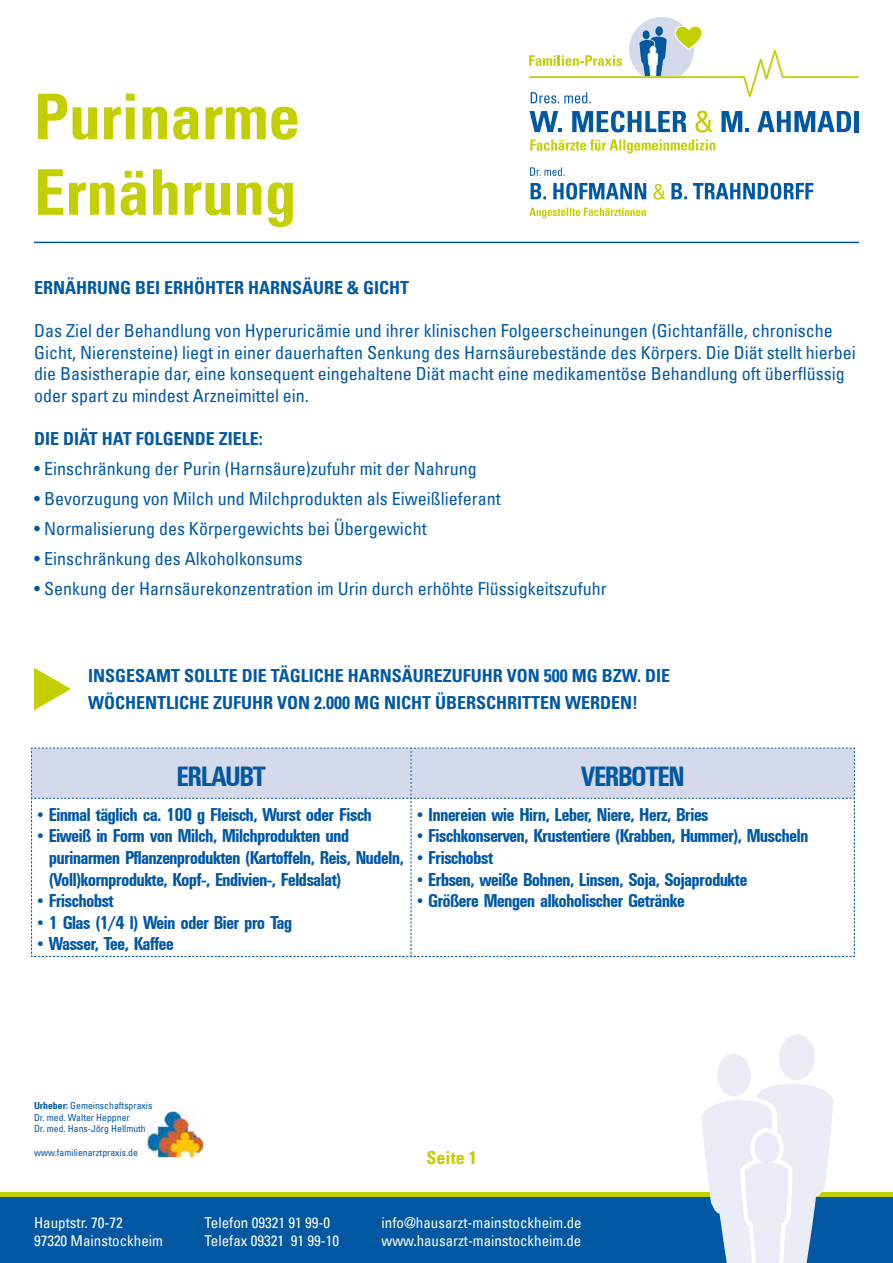
<style>
.page{position:relative;width:893px;height:1263px;background:#fff}
.page>*{position:absolute;margin:0;border:0;box-sizing:border-box;transform-origin:0 0}
.t1{font:63px/75.6px "Univers Com 67 Bold Cond";color:#c3cf00}
.t2{font:700 condensed 27px "University";color:#0058a3}
.t3{font:condensed 18px/21.6px "Univers Com 57";color:#0058a3}
.t4{font:700 condensed 18px/21.6px "University";color:#0058a3}
.t5{font:18px/27px "Univers Com 67 Bold Cond";color:#0058a3}
.t6{font:18px "Univers Com 67 Bold Cond";color:#c3cf00}
.t7{font:condensed 15px/18px "Univers Com 57";color:#fff}
.t8{font:condensed 9.75px/11.7px "Univers Com 57";color:#0058a3}
.s1{font-family:"Univers Com 67 Bold Cond";font-stretch:normal}
</style>
<div class="page">
<div style="left:801px;top:1193px;width:92px;height:70px;background:#0058a3"></div>
<hr style="left:801px;top:1193px;width:92px;height:4px;background:#c3cf00">
<div style="left:0;top:1193px;width:733px;height:70px;background:#0058a3"></div>
<hr style="left:0;top:1193px;width:733px;height:4px;background:#c3cf00">
<svg style="left:701px;top:1034px;width:132px;height:229px"></svg>
<hr style="left:34px;top:242px;width:825px;height:1px;background:#0058a3">
<svg style="left:31px;top:747px;width:824px;height:210px"></svg>
<svg style="left:34px;top:668px;width:37px;height:42px"></svg>
<img style="left:146px;top:1111px;width:57px;height:46px">
<svg style="left:529px;top:111px;width:33px;height:21px"></svg>
<svg style="left:572px;top:111px;width:114px;height:21px"></svg>
<svg style="left:695px;top:111px;width:18px;height:22px"></svg>
<svg style="left:721px;top:111px;width:28px;height:21px"></svg>
<svg style="left:757px;top:111px;width:94px;height:21px"></svg>
<div style="left:854px;top:111px;width:5px;height:21px;background:#0058a3"></div>
<svg style="left:671px;top:183px;width:142px;height:17px"></svg>
<svg style="left:653px;top:184px;width:12px;height:16px"></svg>
<svg style="left:531px;top:183px;width:115px;height:17px"></svg>
<svg style="left:530px;top:167px;width:34px;height:9px"></svg>
<svg style="left:529px;top:208px;width:117px;height:10px"></svg>
<svg style="left:530px;top:139px;width:185px;height:14px"></svg>
<svg style="left:529px;top:17px;width:329px;height:86px"></svg>
<h1 class="t1" style="left:34px;top:79px;width:267px">Purinarme<br>Ernährung</h1>
<p class="t5" style="left:34px;top:274px;width:377px">ERNÄHRUNG BEI ERHÖHTER HARNSÄURE &amp; GICHT</p>
<p class="t3" style="left:34px;top:319px;width:823px">Das Ziel der Behandlung von Hyperuricämie und ihrer klinischen Folgeerscheinungen (Gichtanfälle, chronische Gicht, Nierensteine) liegt in einer dauerhaften Senkung des Harnsäurebestände des Körpers. Die Diät stellt hierbei die Basistherapie dar, eine konsequent eingehaltene Diät macht eine medikamentöse Behandlung oft überflüssig oder spart zu mindest Arzneimittel ein.</p>
<p class="t5" style="left:34px;top:425px;width:230px">DIE DIÄT HAT FOLGENDE ZIELE:</p>
<p class="t3" style="left:34px;top:457px;width:444px">• Einschränkung der Purin (Harnsäure)zufuhr mit der Nahrung</p>
<p class="t3" style="left:34px;top:487px;width:468px">• Bevorzugung von Milch und Milchprodukten als Eiweißlieferant</p>
<p class="t3" style="left:34px;top:517px;width:394px">• Normalisierung des Körpergewichts bei Übergewicht</p>
<p class="t3" style="left:34px;top:547px;width:270px">• Einschränkung des Alkoholkonsums</p>
<p class="t3" style="left:34px;top:577px;width:574px">• Senkung der Harnsäurekonzentration im Urin durch erhöhte Flüssigkeitszufuhr</p>
<p class="t5" style="left:88px;top:662px;width:584px">INSGESAMT SOLLTE DIE TÄGLICHE HARNSÄUREZUFUHR VON 500 MG BZW. DIE<br>WÖCHENTLICHE ZUFUHR VON 2.000 MG NICHT ÜBERSCHRITTEN WERDEN!</p>
<h2 class="t2" style="left:177px;top:761px;width:90px">ERLAUBT</h2>
<h2 class="t2" style="left:582px;top:761px;width:104px">VERBOTEN</h2>
<p class="t4" style="left:38px;top:804px;width:336px">• Einmal täglich ca. 100 g Fleisch, Wurst oder Fisch</p>
<p class="t4" style="left:49px;top:825px;width:356px;text-indent:-12px">• Eiweiß in Form von Milch, Milchprodukten und purinarmen Pflanzenprodukten (Kartoffeln, Reis, Nudeln, (Voll)kornprodukte, Kopf-, Endivien-, Feldsalat)</p>
<p class="t4" style="left:38px;top:890px;width:77px">• Frischobst</p>
<p class="t4" style="left:38px;top:912px;width:256px">• 1 Glas (1/4 l) Wein oder Bier pro Tag</p>
<p class="t4" style="left:38px;top:933px;width:137px">• Wasser, Tee, Kaffee</p>
<p class="t4" style="left:417px;top:804px;width:293px">• Innereien wie Hirn, Leber, Niere, Herz, Bries</p>
<p class="t4" style="left:417px;top:825px;width:392px">• Fischkonserven, Krustentiere (Krabben, Hummer), Muscheln</p>
<p class="t4" style="left:417px;top:847px;width:77px">• Frischobst</p>
<p class="t4" style="left:417px;top:868px;width:331px">• Erbsen, weiße Bohnen, Linsen, Soja, Sojaprodukte</p>
<p class="t4" style="left:417px;top:890px;width:269px">• Größere Mengen alkoholischer Getränke</p>
<p class="t8" style="left:34px;top:1099px;width:120px"><span class="s1">Urheber:</span> Gemeinschaftspraxis<br>Dr. med. Walter Heppner<br>Dr. med. Hans-Jörg Hellmuth</p>
<p class="t8" style="left:34px;top:1146px;width:106px">www.familienarztpraxis.de</p>
<p class="t7" style="left:34px;top:1213px;width:131px">Hauptstr. 70-72<br>97320 Mainstockheim</p>
<p class="t7" style="left:205px;top:1213px;width:136px">Telefon 09321 91 99-0<br>Telefax 09321 91 99-10</p>
<p class="t6" style="left:427px;top:1147px;width:52px">Seite 1</p>
<p class="t7" style="left:382px;top:1213px;width:202px">info@hausarzt-mainstockheim.de www.hausarzt-mainstockheim.de</p>
</div>
